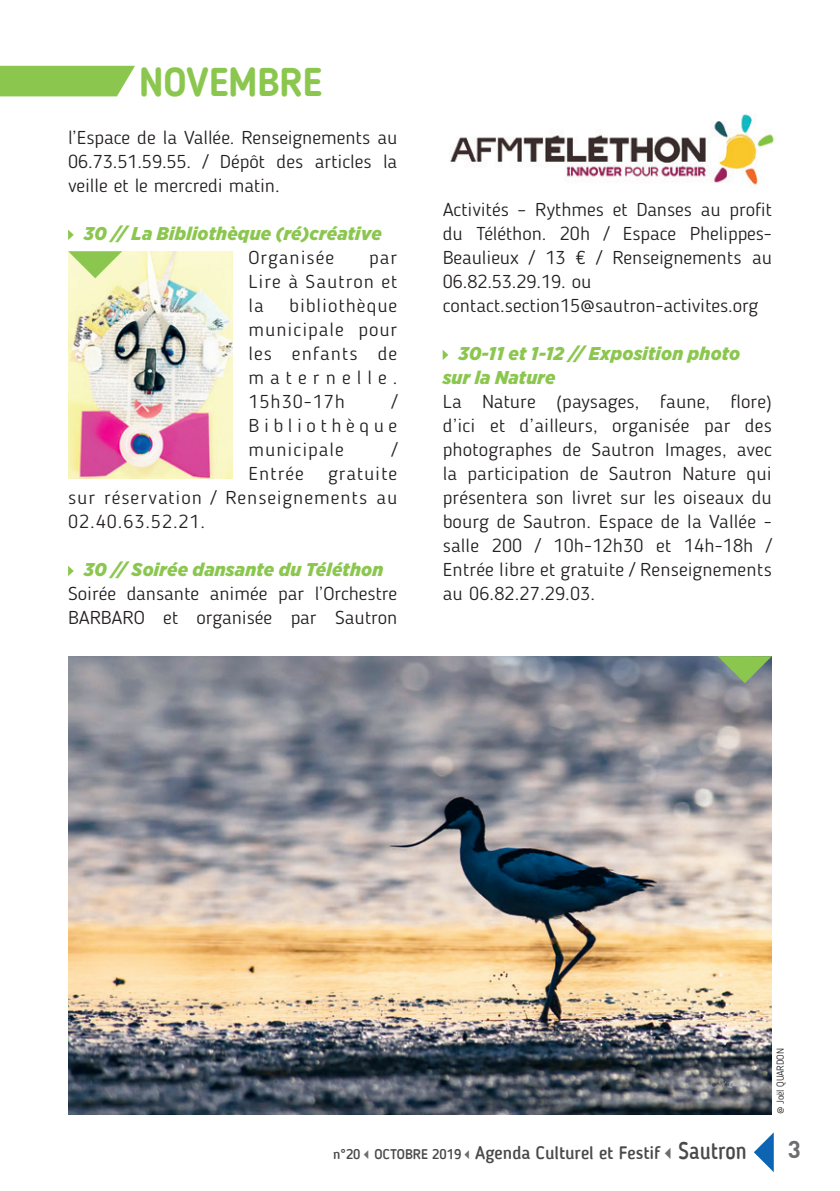
<style>
.page{position:relative;width:840px;height:1191px;background:#fff}
.page>*{position:absolute;margin:0;border:0;box-sizing:border-box;transform-origin:0 0}
.t1{font:700 40px "Blogger Sans";color:#8bc74f;scale:.95 1}
.t2{font:700 24px "DIN Pro";color:#6c6d70}
.t3{font:300 18.4px/24px "Blogger Sans";color:#231f20;text-align:justify;scale:1.08 1}
.t4{font:italic 900 18.4px/24px "Gotham Narrow";letter-spacing:.01em;color:#8bc74f;scale:1.06 1}
.t5{font:300 18.4px "Blogger Sans";letter-spacing:.05em;color:#231f20;scale:1.08 1}
.t6{font:500 18px "Blogger Sans";color:#4b484b}
.t7{font:300 10px "Blogger Sans";letter-spacing:-.015em;color:#231f20}
.s1{font-size:14px}
.s2{color:#6c6d70}
.s3{font-size:24px}
</style>
<div class="page">
<svg style="left:754px;top:1133px;width:19px;height:39px"></svg>
<svg style="left:0;top:66px;width:135px;height:30px;background:#92ca5a"></svg>
<svg style="left:68px;top:230px;width:6px;height:10px"></svg>
<svg style="left:68px;top:566px;width:6px;height:10px"></svg>
<svg style="left:442px;top:350px;width:6px;height:10px"></svg>
<img style="left:69px;top:251px;width:163px;height:227px">
<img style="left:68px;top:656px;width:703px;height:458px">
<svg style="left:717px;top:656px;width:54px;height:27px"></svg>
<svg style="left:68px;top:251px;width:54px;height:27px"></svg>
<img style="left:450px;top:114px;width:324px;height:73px">
<h1 class="t1" style="left:139px;top:62px;width:194px">NOVEMBRE</h1>
<p class="t3" style="left:68px;top:126px;width:306px">l’Espace de la Vallée. Renseignements au 06.73.51.59.55. / Dépôt des articles la veille et le mercredi matin.</p>
<p class="t4" style="left:84px;top:221px;width:282px">30 // La Bibliothèque (ré)créative</p>
<p class="t5" style="left:248px;top:247px;width:81px">Organisée</p>
<p class="t3" style="left:248px;top:246px;width:139px;text-indent:121px">par Lire à Sautron et la</p>
<p class="t3" style="left:248px;top:294px;width:139px;text-indent:41px">bibliothèque municipale pour les enfants de maternelle.<br>15h30-17h</p>
<p class="t3" style="left:248px;top:390px;width:139px;text-indent:143px">/ Bibliothèque municipale</p>
<p class="t3" style="left:391px;top:438px;width:7px">/</p>
<p class="t3" style="left:248px;top:462px;width:53px">Entrée</p>
<p class="t3" style="left:68px;top:462px;width:306px;text-indent:260px">gratuite sur réservation / Renseignements au 02.40.63.52.21.</p>
<p class="t4" style="left:84px;top:557px;width:284px">30 // Soirée dansante du Téléthon</p>
<p class="t3" style="left:68px;top:582px;width:306px">Soirée dansante animée par l’Orchestre<br>BARBARO et organisée par Sautron</p>
<p class="t3" style="left:442px;top:198px;width:306px;text-align:left">Activités – Rythmes et Danses au profit du Téléthon. 20h / Espace Phelippes-Beaulieux / 13 € / Renseignements au 06.82.53.29.19. ou contact.section15@sautron-activites.org</p>
<p class="t4" style="left:442px;top:341px;width:282px;text-indent:16px">30-11 et 1-12 // Exposition photo sur la Nature</p>
<p class="t3" style="left:442px;top:390px;width:306px">La Nature (paysages, faune, flore) d’ici et d’ailleurs, organisée par des photographes de Sautron Images, avec la participation de Sautron Nature qui présentera son livret sur les oiseaux du bourg de Sautron. Espace de la Vallée - salle 200 / 10h-12h30 et 14h-18h / Entrée libre et gratuite / Renseignements au 06.82.27.29.03.</p>
<p class="t7" style="left:773px;top:1114px;width:68px;rotate:-90deg">@ Joël QUARDON</p>
<p class="t6" style="left:333px;top:1143px;width:415px"><span class="s1">n°20</span><span class="s2">✓</span><span class="s1">OCTOBRE 2019</span><span class="s2">✓</span>Agenda Culturel et Festif<span class="s2">✓</span><span class="s3">Sautron</span></p>
<h2 class="t2" style="left:787px;top:1129px;width:15px">3</h2>
</div>
